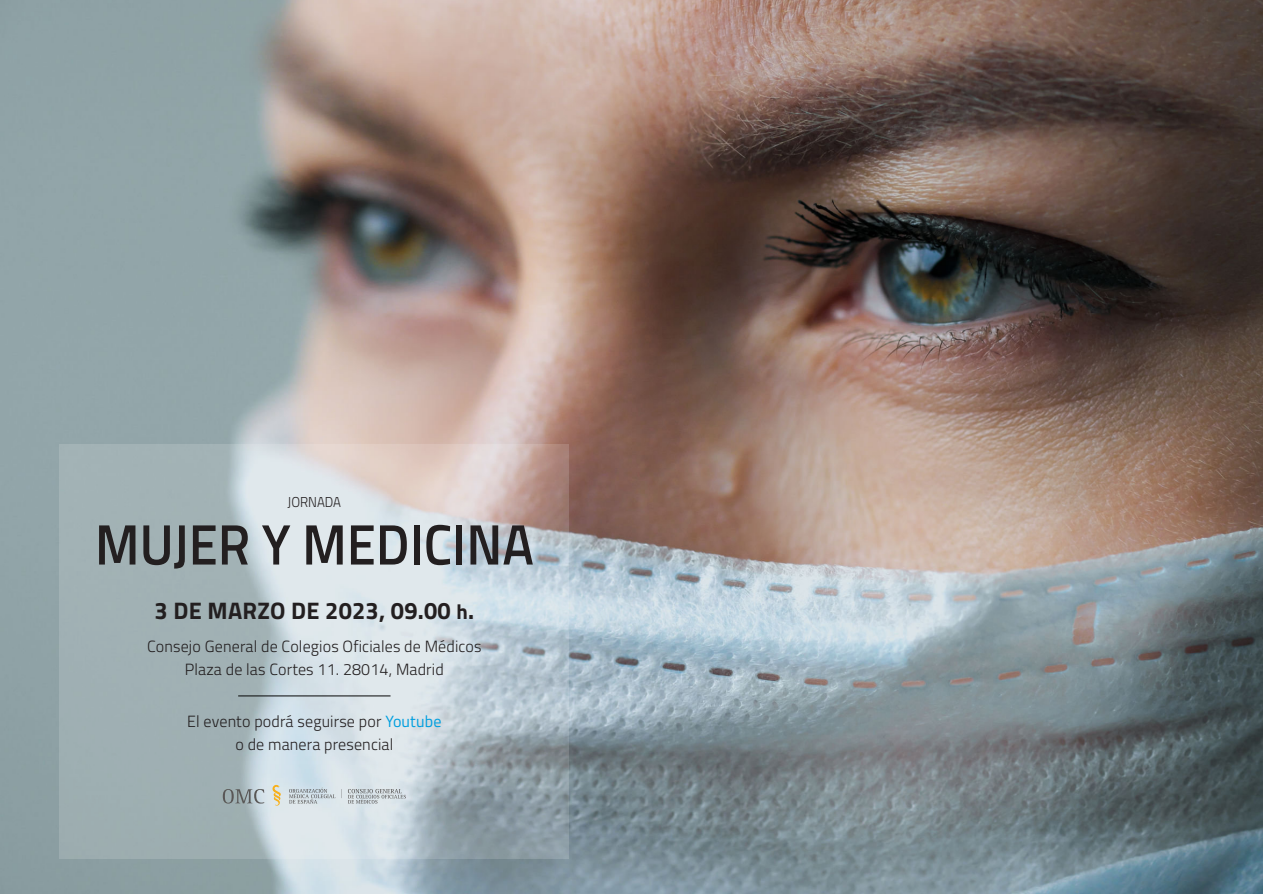
<style>
.page{position:relative;width:1263px;height:894px;background:#fff}
.page>*{position:absolute;margin:0;border:0;box-sizing:border-box;transform-origin:0 0}
.t1{font:600 57px "Titillium Web";color:#231f20;scale:.92 1}
.t2{font:700 23.85px "Titillium Web";letter-spacing:.01em;color:#231f20}
.t3{font:300 16.2px/22.8px "Titillium Web";letter-spacing:.01em;color:#231f20;text-align:center}
.t4{font:300 14.4px "Titillium Web";color:#231f20;scale:.92 1}
.s1{font-size:20.85px}
.s2{font-weight:400;color:#009fdf}
</style>
<div class="page">
<img style="left:0;top:0;width:1263px;height:893px">
<div style="left:60px;top:444px;width:509px;height:414px;background:#fff;opacity:.15"></div>
<hr style="left:238px;top:695px;width:152px;height:1px;background:#060606">
<svg style="left:223px;top:782px;width:183px;height:24px;background:#c3cccf"></svg>
<p class="t4" style="left:288px;top:491px;width:60px">JORNADA</p>
<h1 class="t1" style="left:95px;top:499px;width:479px">MUJER Y MEDICINA</h1>
<h2 class="t2" style="left:155px;top:592px;width:321px">3 DE MARZO DE 2023, 09.00 <span class="s1">h</span>.</h2>
<p class="t3" style="left:147px;top:634px;width:336px">Consejo General de Colegios Oficiales de Médicos<br>Plaza de las Cortes 11. 28014, Madrid</p>
<p class="t3" style="left:187px;top:709px;width:256px">El evento podrá seguirse por <span class="s2">Youtube </span>o de manera presencial</p>
</div>
